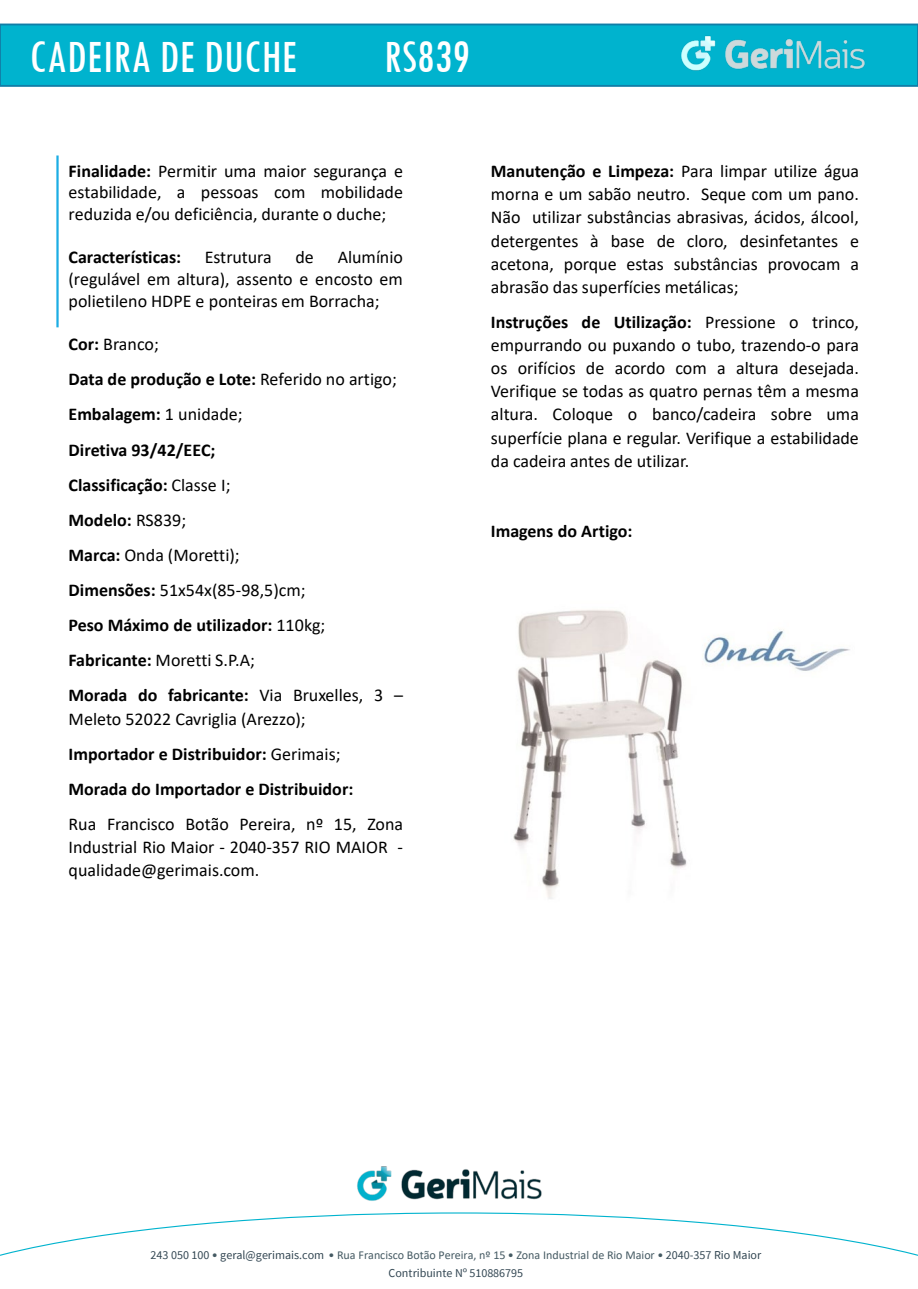
<style>
.page{position:relative;width:918px;height:1289px;background:#fff}
.page>*{position:absolute;margin:0;border:0;box-sizing:border-box;transform-origin:0 0}
.t1{font:condensed 48px "Tw Cen";color:#fff}
.t2{font:18px/23.1px "Calibri";color:#000;text-align:justify}
.t3{font:700 18px "Calibri";color:#000}
.t4{font:12px/17.2px "Source Sans Pro";letter-spacing:-.005em;color:#334753;text-align:center}
.s1{font-weight:700}
.s2{font-weight:400}
.s3{font-family:"Calibri";color:#455a63}
</style>
<div class="page">
<hr style="left:56px;top:155px;width:3px;height:172px;background:#1cade4">
<div style="left:0;top:24px;width:918px;height:63px;background:#00b3ce"></div>
<img style="left:357px;top:1166px;width:185px;height:35px">
<svg style="left:0;top:1212px;width:918px;height:44px"></svg>
<img style="left:675px;top:23px;width:202px;height:64px">
<img style="left:513px;top:610px;width:337px;height:289px">
<h2 class="t1" style="left:29px;top:28px;width:269px">CADEIRA DE DUCHE</h2>
<h2 class="t1" style="left:384px;top:28px;width:87px">RS839</h2>
<p class="t2" style="left:69px;top:160px;width:336px;line-height:21.6px"><span class="s1">Finalidade:</span> Permitir uma maior segurança e estabilidade, a pessoas com mobilidade reduzida e/ou deficiência, durante o duche;</p>
<p class="t3" style="left:69px;top:244px;width:114px">Características:</p>
<p class="t2" style="left:205px;top:245px;width:68px">Estrutura</p>
<p class="t2" style="left:295px;top:245px;width:20px">de</p>
<p class="t2" style="left:69px;top:246px;width:336px;line-height:21.6px;text-indent:269px">Alumínio (regulável em altura), assento e encosto em polietileno HDPE e ponteiras em Borracha;</p>
<p class="t2" style="left:69px;top:332px;width:92px"><span class="s1">Cor:</span> Branco;</p>
<p class="t3" style="left:69px;top:366px;width:330px">Data de produção e Lote: <span class="s2">Referido no artigo;</span></p>
<p class="t3" style="left:69px;top:402px;width:176px">Embalagem: <span class="s2">1 unidade;</span></p>
<p class="t3" style="left:69px;top:437px;width:148px">Diretiva 93/42/EEC;</p>
<p class="t3" style="left:69px;top:472px;width:163px">Classificação: <span class="s2">Classe I;</span></p>
<p class="t3" style="left:69px;top:507px;width:119px">Modelo: <span class="s2">RS839;</span></p>
<p class="t2" style="left:69px;top:543px;width:173px"><span class="s1">Marca:</span> Onda (Moretti);</p>
<p class="t2" style="left:69px;top:578px;width:239px"><span class="s1">Dimensões:</span> 51x54x(85-98,5)cm;</p>
<p class="t3" style="left:69px;top:612px;width:258px">Peso Máximo de utilizador: <span class="s2">110kg;</span></p>
<p class="t2" style="left:69px;top:648px;width:188px"><span class="s1">Fabricante:</span> Moretti S.P.A;</p>
<p class="t2" style="left:69px;top:683px;width:336px"><span class="s1">Morada do fabricante:</span> Via Bruxelles, 3 –<br>Meleto 52022 Cavriglia (Arezzo);</p>
<p class="t3" style="left:69px;top:741px;width:273px">Importador e Distribuidor: <span class="s2">Gerimais;</span></p>
<p class="t3" style="left:69px;top:776px;width:286px">Morada do Importador e Distribuidor:</p>
<p class="t2" style="left:69px;top:812px;width:336px">Rua Francisco Botão Pereira, nº 15, Zona Industrial Rio Maior - 2040-357 RIO MAIOR - qualidade@gerimais.com.</p>
<p class="t2" style="left:491px;top:159px;width:370px"><span class="s1">Manutenção e Limpeza:</span> Para limpar utilize água morna e um sabão neutro. Seque com um pano.<br>Não utilizar substâncias abrasivas, ácidos, álcool, detergentes à base de cloro, desinfetantes e acetona, porque estas substâncias provocam a abrasão das superfícies metálicas;</p>
<p class="t2" style="left:491px;top:310px;width:370px"><span class="s1">Instruções de Utilização:</span> Pressione o trinco, empurrando ou puxando o tubo, trazendo-o para os orifícios de acordo com a altura desejada.<br>Verifique se todas as quatro pernas têm a mesma altura. Coloque o banco/cadeira sobre uma superfície plana e regular. Verifique a estabilidade da cadeira antes de utilizar.</p>
<p class="t3" style="left:491px;top:518px;width:143px">Imagens do Artigo:</p>
<p class="t4" style="left:151px;top:1246px;width:612px">243 050 100 <span class="s3">•</span> geral@gerimais.com <span class="s3">• Rua Francisco Botão Pereira, nº 15 • Zona Industrial de Rio Maior •</span> 2040-357 Rio Maior<br>Contribuinte Nº 510886795</p>
</div>
